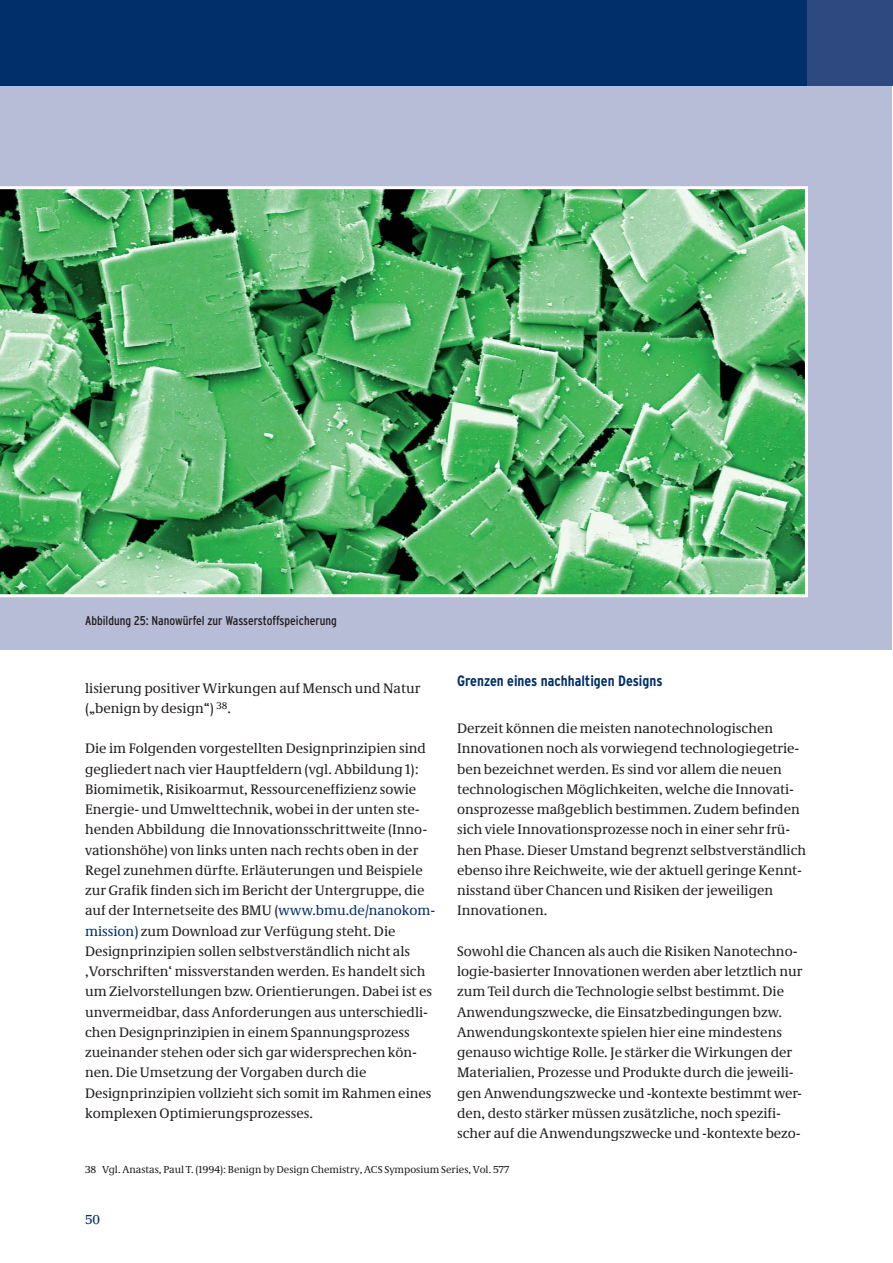
<style>
.page{position:relative;width:893px;height:1263px;background:#fff}
.page>*{position:absolute;margin:0;border:0;box-sizing:border-box;transform-origin:0 0}
.t1{font:700 condensed 15px "Interstate";color:#002f6a}
.t2{font:14.25px/20.2px "Neue Demos";color:#231f20}
.t3{font:500 13.5px "Demos EF";color:#002f6a}
.t4{font:condensed 12.75px "Interstate";color:#231f20}
.t5{font:10.5px "Neue Demos";color:#231f20}
.s1{color:#002f6a}
</style>
<div class="page">
<div style="left:0;top:83px;width:891px;height:567px;background:#b7bdd6"></div>
<div style="left:0;top:0;width:893px;height:85px;background:#002f6a"></div>
<svg style="left:0;top:186px;width:808px;height:411px;background:#5eaf6f"></svg>
<div style="left:808px;top:0;width:85px;height:85px;background:#2d4980"></div>
<p class="t4" style="left:85px;top:616px;width:253px">Abbildung 25: Nanowürfel zur Wasserstoffspeicherung</p>
<p class="t1" style="left:457px;top:675px;width:207px">Grenzen eines nachhaltigen Designs</p>
<p class="t2" style="left:457px;top:719px;width:351px">Derzeit können die meisten nanotechnologischen Innovationen noch als vorwiegend technologiegetrie&shy;ben bezeichnet werden. Es sind vor allem die neuen technologischen Möglichkeiten, welche die Innovati&shy;onsprozesse maßgeblich bestimmen. Zudem befinden sich viele Innovationsprozesse noch in einer sehr frü&shy;hen Phase. Dieser Umstand begrenzt selbstverständlich ebenso ihre Reichweite, wie der aktuell geringe Kennt&shy;nisstand über Chancen und Risiken der jeweiligen Innovationen.</p>
<p class="t2" style="left:457px;top:942px;width:347px">Sowohl die Chancen als auch die Risiken Nanotechno&shy;logie-basierter Innovationen werden aber letztlich nur zum Teil durch die Technologie selbst bestimmt. Die Anwendungszwecke, die Einsatzbedingungen bzw.<br>Anwendungskontexte spielen hier eine mindestens genauso wichtige Rolle. Je stärker die Wirkungen der Materialien, Prozesse und Produkte durch die jeweili&shy;gen Anwendungszwecke und -kontexte bestimmt wer&shy;den, desto stärker müssen zusätzliche, noch spezifi&shy;scher auf die Anwendungszwecke und -kontexte bezo-</p>
<p class="t5" style="left:85px;top:1165px;width:426px">38 Vgl. Anastas, Paul T. (1994): Benign by Design Chemistry, ACS Symposium Series, Vol. 577</p>
<p class="t2" style="left:85px;top:679px;width:337px">lisierung positiver Wirkungen auf Mensch und Natur („benign by design“) <sup>38</sup>.</p>
<p class="t2" style="left:85px;top:740px;width:351px">Die im Folgenden vorgestellten Designprinzipien sind gegliedert nach vier Hauptfeldern (vgl. Abbildung 1):<br>Biomimetik, Risikoarmut, Ressourceneffizienz sowie Energie- und Umwelttechnik, wobei in der unten ste&shy;henden Abbildung die Innovationsschrittweite (Inno&shy;vationshöhe) von links unten nach rechts oben in der Regel zunehmen dürfte. Erläuterungen und Beispiele zur Grafik finden sich im Bericht der Untergruppe, die auf der Internetseite des BMU (<span class="s1">www.bmu.de/nanokom&shy;mission)</span> zum Download zur Verfügung steht. Die Designprinzipien sollen selbstverständlich nicht als ‚Vorschriften‘ missverstanden werden. Es handelt sich um Zielvorstellungen bzw. Orientierungen. Dabei ist es unvermeidbar, dass Anforderungen aus unterschiedli&shy;chen Designprinzipien in einem Spannungsprozess zueinander stehen oder sich gar widersprechen kön&shy;nen. Die Umsetzung der Vorgaben durch die Designprinzipien vollzieht sich somit im Rahmen eines komplexen Optimierungsprozesses.</p>
<p class="t3" style="left:85px;top:1215px;width:17px">50</p>
</div>
